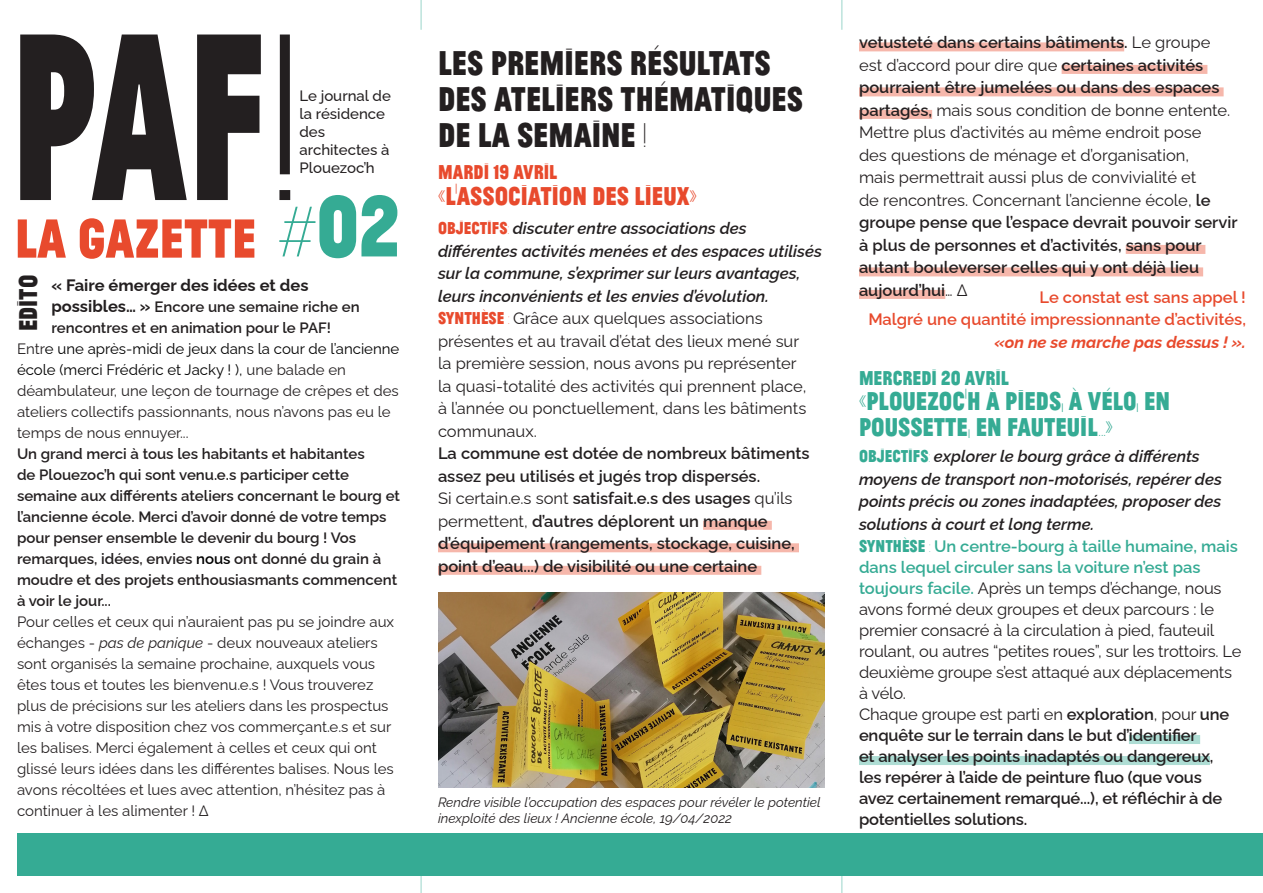
<style>
.page{position:relative;width:1263px;height:893px;background:#fff}
.page>*{position:absolute;margin:0;border:0;box-sizing:border-box;transform-origin:0 0}
.titre_projet_JL{font:100 249.6px "Jean Luc";color:#231f20;scale:.77 1}
.titre_projet_JL-2{font:100 90px "Jean Luc";color:#35ab94}
.titre_projet_JL-3{font:100 57.6px "Jean Luc";color:#e84a2d}
.Texte_regular_12_noi{font:100 36px/36px "Jean Luc";color:#231f20}
.Texte_regular_12_noi-2{font:100 27px/25.5px "Jean Luc";color:#35ab94}
.Texte_regular_12_noi-3{font:100 27px "Jean Luc";color:#e84a2d}
.Texte_regular_12_noi-4{font:100 27px "Jean Luc";color:#231f20}
.Texte_regular_12_noi-5{font:100 21px "Jean Luc";color:#35ab94}
.Texte_regular_12_noi-6{font:100 21px "Jean Luc";color:#e84a2d}
.Texte_regular_12_noi-7{font:600 16.5px/22.5px "Raleway";color:#231f20}
.Texte_regular_12_noi-8{font:16.5px/21px "Raleway";letter-spacing:-.01em;color:#231f20}
.Texte_regular_12_noi-9{font:italic 600 16.5px/22.5px "Raleway";color:#231f20}
.Texte_regular_12_noi-10{font:600 16.5px/22.5px "Raleway";color:#e84a2d;text-align:right}
.Texte_regular_12_noi-11{font:700 16.5px "Raleway";color:#231f20}
.Texte_regular_12_noi-12{font:15px/21px "Raleway";color:#231f20}
.Texte_regular_12_noi-13{font:600 15px/21px "Raleway";color:#231f20}
.TITRE_JL_t_12_noir{font:500 15px/18px "Raleway";color:#231f20}
.Texte_regular_12_noi-14{font:italic 13.5px/16.5px "Raleway";color:#231f20}
.s1{font-size:75px}
.s2{color:#000}
.s3{font-style:italic}
.s4{font-weight:700;font-size:16.5px}
.s5{font-family:"Jean Luc";font-weight:100;font-style:normal;font-size:18px;color:#e84a2d}
.s6{font-family:"Jean Luc";font-weight:100;font-size:18px;color:#e84a2d}
.s7{font-weight:400}
.s8{font-weight:700;font-style:italic}
.s9{font-family:"Jean Luc";font-weight:100;font-style:normal;font-size:18px;color:#35ab94}
.s10{font-family:"Jean Luc";font-weight:100;font-size:18px;color:#35ab94}
.s11{font-weight:600;color:#35ab94}
</style>
<div class="page">
<hr style="left:842px;top:0;width:1px;height:30px;background:#35ab94">
<hr style="left:421px;top:0;width:1px;height:30px;background:#35ab94">
<div style="left:17px;top:833px;width:1246px;height:43px;background:#35ab94"></div>
<img style="left:438px;top:592px;width:387px;height:196px">
<div style="left:703px;top:521px;width:69px;height:9px;background:#f6b7ab"></div>
<div style="left:438px;top:543px;width:361px;height:9px;background:#f6b7ab"></div>
<div style="left:438px;top:566px;width:323px;height:9px;background:#f6b7ab"></div>
<div style="left:1129px;top:735px;width:71px;height:9px;background:#aeddd4"></div>
<div style="left:859px;top:756px;width:351px;height:9px;background:#aeddd4"></div>
<div style="left:859px;top:42px;width:265px;height:9px;background:#f6b7ab"></div>
<div style="left:1061px;top:65px;width:146px;height:9px;background:#f6b7ab"></div>
<div style="left:859px;top:87px;width:364px;height:9px;background:#f6b7ab"></div>
<div style="left:859px;top:110px;width:73px;height:9px;background:#f6b7ab"></div>
<div style="left:1126px;top:245px;width:79px;height:9px;background:#f6b7ab"></div>
<div style="left:859px;top:267px;width:344px;height:9px;background:#f6b7ab"></div>
<div style="left:859px;top:290px;width:86px;height:9px;background:#f6b7ab"></div>
<hr style="left:842px;top:863px;width:1px;height:30px;background:#35ab94">
<hr style="left:421px;top:863px;width:1px;height:30px;background:#35ab94">
<p class="titre_projet_JL" style="left:11px;top:-51px;width:380px">PAF!</p>
<p class="titre_projet_JL-3" style="left:15px;top:200px;width:243px">LA GAZETTE</p>
<p class="TITRE_JL_t_12_noir" style="left:299px;top:85px;width:93px">Le journal de la résidence des architectes à<br>Plouezoc’h</p>
<p class="titre_projet_JL-2" style="left:278px;top:166px;width:123px"><span class="s1">#</span>02</p>
<p class="Texte_regular_12_noi-4" style="left:10px;top:331px;width:58px;rotate:-90deg">EDITO</p>
<p class="Texte_regular_12_noi-12" style="left:17px;top:337px;width:384px">Entr<span class="s2">e une après-midi de jeux dans la cour de l’ancienne école (merci Frédéric et Jacky ! ),</span> une balade en déambulateur, une leçon de tournage de crêpes et des ateliers collectifs passionnants, nous n’avons pas eu le temps de nous ennuyer...</p>
<p class="Texte_regular_12_noi-13" style="left:17px;top:442px;width:385px">Un grand merci à tous les habitants et habitantes<br>de Plouezoc’h qui sont venu.e.s participer cette semaine aux différents ateliers concernant le bourg et l’ancienne école. Merci d’avoir donné de votre temps pour penser ensemble le devenir du bourg ! Vos remarques, idées, envies <span class="s2">nous</span> ont donné du grain à moudre et des projets enthousiasmants commencent à voir le jour...</p>
<p class="Texte_regular_12_noi-12" style="left:17px;top:610px;width:379px">Pour celles et ceux qui n’auraient pas pu se joindre aux échanges - <span class="s3">pas de panique</span> - deux nouveaux ateliers sont organisés la semaine prochaine, auxquels vous êtes tous et toutes les bienvenu.e.s ! Vous trouverez plus de précisions sur les ateliers dans les prospectus mis à votre disposition chez vos commerçant.e.s et sur les balises. Merci également à celles et ceux qui ont glissé leurs idées dans les différentes balises. Nous les avons récoltées et lues avec attention, n’hésitez pas à continuer à les alimenter ! ∆</p>
<p class="Texte_regular_12_noi-11" style="left:51px;top:272px;width:259px">« Faire émerger des idées et des</p>
<p class="Texte_regular_12_noi-13" style="left:51px;top:294px;width:310px"><span class="s4">possibles… »</span> Encore une semaine riche en rencontres et en animation pour le PAF!</p>
<p class="Texte_regular_12_noi" style="left:438px;top:42px;width:367px">LES PREMIERS RÉSULTATS<br>DES ATELIERS THÉMATIQUES<br>DE LA SEMAINE !</p>
<p class="Texte_regular_12_noi-6" style="left:438px;top:158px;width:121px">MARDI 19 AVRIL</p>
<p class="Texte_regular_12_noi-3" style="left:438px;top:178px;width:260px">«L’ASSOCIATION DES LIEUX»</p>
<p class="Texte_regular_12_noi-9" style="left:438px;top:215px;width:385px"><span class="s5">OBJECTIFS:</span> discuter entre associations des différentes activités menées et des espaces utilisés sur la commune, s’exprimer sur leurs avantages, leurs inconvénients et les envies d’évolution.</p>
<p class="Texte_regular_12_noi-8" style="left:438px;top:305px;width:370px;line-height:22.5px"><span class="s6">SYNTHÈSE :</span> Grâce aux quelques associations présentes et au travail d’état des lieux mené sur la première session, nous avons pu représenter la quasi-totalité des activités qui prennent place, à l’année ou ponctuellement, dans les bâtiments communaux.</p>
<p class="Texte_regular_12_noi-7" style="left:438px;top:440px;width:373px">La commune est dotée de nombreux bâtiments assez peu utilisés et jugés trop dispersés.</p>
<p class="Texte_regular_12_noi-7" style="left:438px;top:485px;width:358px"><span class="s7">Si certain.e.s sont</span> satisfait.e.s des usages <span class="s7">qu’ils permettent,</span> d’autres déplorent un manque d’équipement (rangements, stockage, cuisine, point d’eau...) de visibilité ou une certaine</p>
<p class="Texte_regular_12_noi-14" style="left:438px;top:792px;width:384px">Rendre visible l’occupation des espaces pour révéler le potentiel inexploité des lieux ! Ancienne école, 19/04/2022</p>
<p class="Texte_regular_12_noi-7" style="left:859px;top:29px;width:380px">vetusteté dans certains bâtiments. <span class="s7">Le groupe est d’accord pour dire que</span> certaines activités pourraient être jumelées ou dans des espaces partagés, <span class="s7">mais sous condition de bonne entente.<br>Mettre plus d’activités au même endroit pose<br>des questions de ménage et d’organisation,<br>mais permettrait aussi plus de convivialité et<br>de rencontres. Concernant l’ancienne école,</span> le groupe pense que l’espace devrait pouvoir servir à plus de personnes et d’activités, sans pour autant bouleverser celles qui y ont déjà lieu aujourd’hui<span class="s7">… ∆</span></p>
<p class="Texte_regular_12_noi-10" style="left:868px;top:284px;width:379px">Le constat est sans appel !<br>Malgré une quantité impressionnante d’activités, <span class="s8">«on ne se marche pas dessus ! ».</span></p>
<p class="Texte_regular_12_noi-5" style="left:859px;top:363px;width:151px">MERCREDI 20 AVRIL</p>
<p class="Texte_regular_12_noi-2" style="left:859px;top:386px;width:313px">«PLOUEZOC’H À PIEDS, À VÉLO, EN<br>POUSSETTE, EN FAUTEUIL...»</p>
<p class="Texte_regular_12_noi-9" style="left:859px;top:443px;width:364px"><span class="s9">OBJECTIFS:</span> explorer le bourg grâce à différents moyens de transport non-motorisés, repérer des points précis ou zones inadaptées, proposer des solutions à court et long terme.</p>
<p class="Texte_regular_12_noi-8" style="left:859px;top:534px;width:384px"><span class="s10">SYNTHÈSE :</span> <span class="s11">Un centre-bourg à taille humaine, mais dans lequel circuler sans la voiture n’est pas toujours facile.</span> Après un temps d’échange, nous avons formé deux groupes et deux parcours : le premier consacré à la circulation à pied, fauteuil roulant, ou autres “petites roues”, sur les trottoirs. Le deuxième groupe s’est attaqué aux déplacements à vélo.</p>
<p class="Texte_regular_12_noi-7" style="left:859px;top:702px;width:372px;line-height:21px"><span class="s7">Chaque groupe est parti en</span> exploration<span class="s7">, pour</span> une enquête sur le terrain dans le but d’identifier<br>et analyser les points inadaptés ou dangereux, les repérer à l’aide de peinture fluo (que vous avez certainement remarqué...), et réfléchir à de potentielles solutions.</p>
</div>
